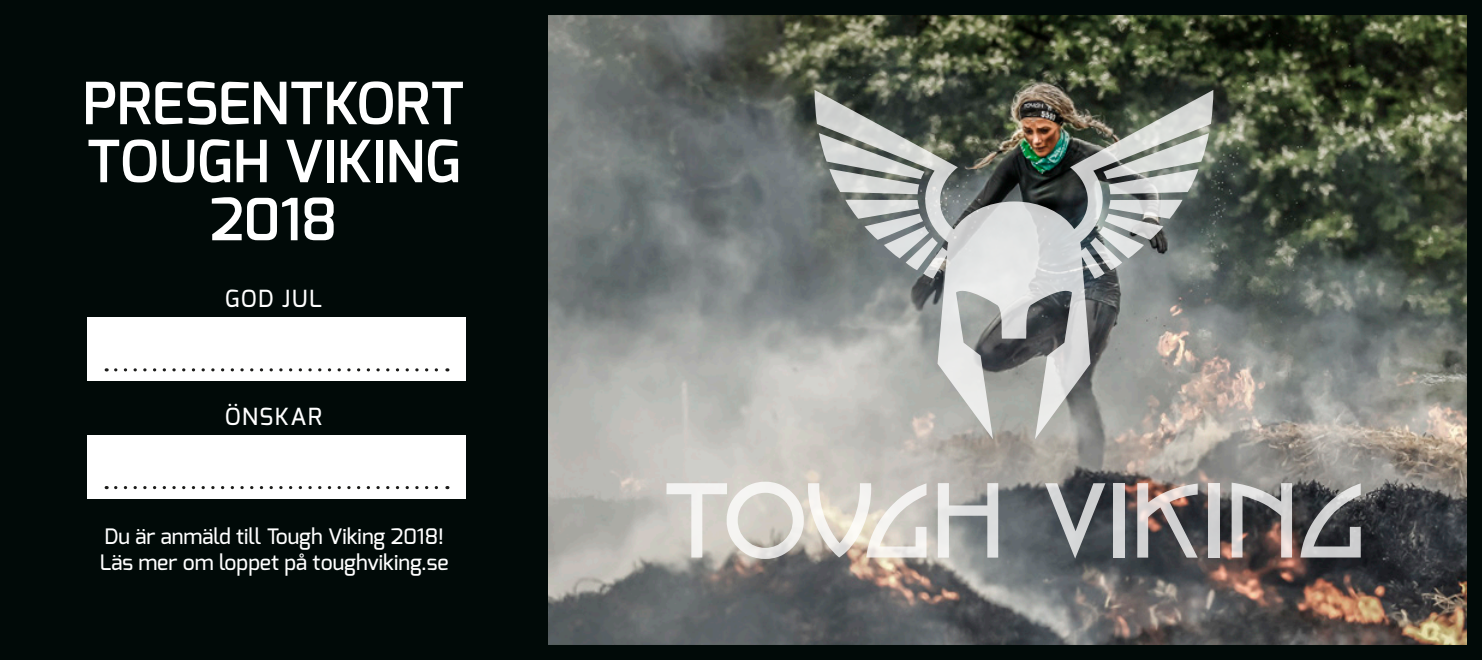
<style>
.page{position:relative;width:1482px;height:660px;background:#fff}
.page>*{position:absolute;margin:0;border:0;box-sizing:border-box;transform-origin:0 0}
.t1{font:600 58px/58px "Exo";letter-spacing:-.005em;color:#fff;text-align:center}
.t2{font:500 23.5px "Exo";letter-spacing:.065em;color:#fff}
.t3{font:500 21.25px/25.5px "Exo";color:#fff}
</style>
<div class="page">
<img style="left:547px;top:16px;width:918px;height:627px">
<div style="left:0;top:0;width:547px;height:659px;background:#010a08"></div>
<svg style="left:814px;top:90px;width:399px;height:349px"></svg>
<svg style="left:1089px;top:200px;width:93px;height:70px"></svg>
<svg style="left:666px;top:481px;width:260px;height:77px"></svg>
<svg style="left:937px;top:482px;width:61px;height:75px"></svg>
<svg style="left:1044px;top:483px;width:61px;height:75px"></svg>
<div style="left:1113px;top:483px;width:11px;height:74px;background:#d4d6d6"></div>
<svg style="left:1137px;top:482px;width:60px;height:75px"></svg>
<svg style="left:1207px;top:483px;width:11px;height:74px"></svg>
<svg style="left:1231px;top:482px;width:60px;height:75px"></svg>
<svg style="left:1300px;top:483px;width:59px;height:74px"></svg>
<div style="left:87px;top:317px;width:378px;height:64px;background:#fff"></div>
<svg style="left:116px;top:368px;width:332px;height:3px"></svg>
<div style="left:87px;top:435px;width:378px;height:63px;background:#fff"></div>
<svg style="left:116px;top:486px;width:332px;height:2px"></svg>
<div style="left:0;top:0;width:1481px;height:659px;border:15px solid #010a08"></div>
<h1 class="t1" style="left:83px;top:74px;width:383px">PRESENTKORT<br>TOUGH VIKING<br>2018</h1>
<p class="t2" style="left:225px;top:283px;width:99px">GOD JUL</p>
<p class="t2" style="left:225px;top:401px;width:99px">ÖNSKAR</p>
<p class="t3" style="left:100px;top:523px;width:350px">Du är anmäld till Tough Viking 2018!<br>Läs mer om loppet på toughviking.se</p>
</div>
